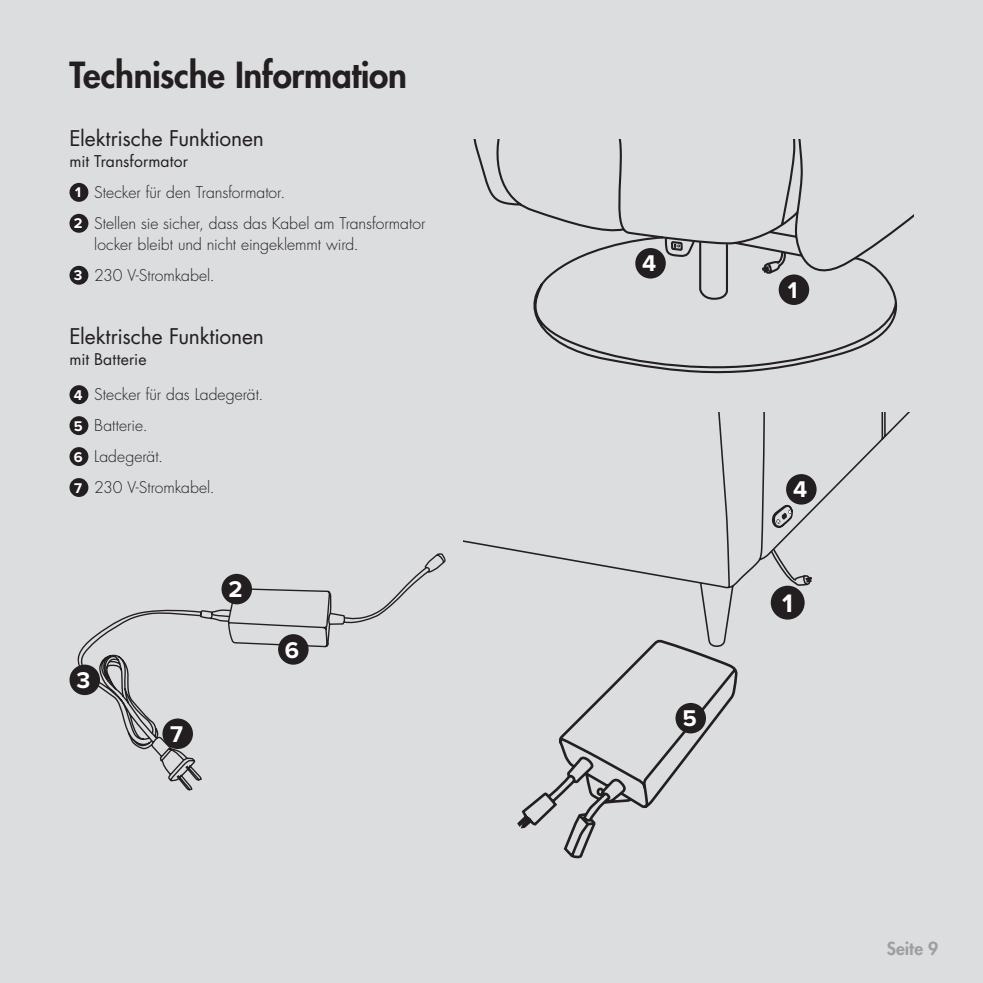
<style>
.page{position:relative;width:983px;height:983px;background:#fff}
.page>*{position:absolute;margin:0;border:0;box-sizing:border-box;transform-origin:0 0}
.Overskrift{font:800 35px "Futura Std";letter-spacing:-.01em;color:#231f20}
.Brød{font:700 26.25px "Proxima Nova";color:#fff}
.Brød-2{font:700 23.62px "Proxima Nova";color:#fff}
.Mellemrubrik{font:21px "Futura Std";letter-spacing:-.005em;color:#231f20}
.Pagina{font:800 17.5px "Futura Std";letter-spacing:.005em;color:#9d9fa2}
.Brød_indryk{font:300 15.75px/21px "Futura Std";color:#231f20}
.Brød_indryk-2{font:15.75px "Futura Std";letter-spacing:.005em;color:#231f20}
.Underrubrik{font:15.75px "Futura Std";letter-spacing:.005em;color:#231f20}
.Brød-3{font:700 14.7px "Proxima Nova";color:#fff}
</style>
<div class="page">
<div style="left:0;top:0;width:982px;height:982px;background:#dcdddf"></div>
<svg style="left:464px;top:412px;width:446px;height:227px"></svg>
<svg style="left:776px;top:509px;width:15px;height:14px"></svg>
<svg style="left:769px;top:547px;width:43px;height:39px"></svg>
<div style="left:69px;top:183px;width:19px;height:19px;background:#231f20;border-radius:50%"></div>
<div style="left:69px;top:214px;width:19px;height:19px;background:#231f20;border-radius:50%"></div>
<div style="left:69px;top:266px;width:19px;height:18px;background:#231f20;border-radius:50%"></div>
<div style="left:69px;top:385px;width:19px;height:19px;background:#231f20;border-radius:50%"></div>
<div style="left:69px;top:416px;width:19px;height:19px;background:#231f20;border-radius:50%"></div>
<div style="left:69px;top:447px;width:19px;height:19px;background:#231f20;border-radius:50%"></div>
<div style="left:69px;top:478px;width:19px;height:19px;background:#231f20;border-radius:50%"></div>
<svg style="left:473px;top:139px;width:440px;height:96px"></svg>
<svg style="left:533px;top:235px;width:365px;height:138px"></svg>
<div style="left:778px;top:274px;width:31px;height:31px;background:#231f20;border-radius:50%"></div>
<div style="left:635px;top:248px;width:30px;height:30px;background:#231f20;border-radius:50%"></div>
<div style="left:785px;top:474px;width:31px;height:30px;background:#231f20;border-radius:50%"></div>
<div style="left:770px;top:585px;width:34px;height:34px;background:#231f20;border-radius:50%"></div>
<svg style="left:75px;top:553px;width:371px;height:238px"></svg>
<div style="left:278px;top:634px;width:30px;height:30px;background:#231f20;border-radius:50%"></div>
<div style="left:221px;top:573px;width:31px;height:31px;background:#231f20;border-radius:50%"></div>
<div style="left:162px;top:718px;width:31px;height:30px;background:#231f20;border-radius:50%"></div>
<div style="left:69px;top:664px;width:31px;height:31px;background:#231f20;border-radius:50%"></div>
<svg style="left:517px;top:639px;width:220px;height:219px"></svg>
<div style="left:675px;top:702px;width:30px;height:31px;background:#231f20;border-radius:50%"></div>
<p class="Overskrift" style="left:69px;top:53px;width:339px">Technische Information</p>
<p class="Mellemrubrik" style="left:69px;top:125px;width:196px">Elektrische Funktionen</p>
<p class="Brød_indryk-2" style="left:69px;top:151px;width:120px">mit Transformator</p>
<p class="Brød-3" style="left:75px;top:181px;width:8px">1</p>
<p class="Brød_indryk" style="left:94px;top:182px;width:193px">Stecker für den Transformator.</p>
<p class="Brød-3" style="left:74px;top:212px;width:10px">2</p>
<p class="Brød_indryk" style="left:94px;top:213px;width:332px">Stellen sie sicher, dass das Kabel am Transformator locker bleibt und nicht eingeklemmt wird.</p>
<p class="Brød-3" style="left:74px;top:264px;width:10px">3</p>
<p class="Brød_indryk" style="left:94px;top:265px;width:122px">230 V-Stromkabel.</p>
<p class="Mellemrubrik" style="left:69px;top:322px;width:196px">Elektrische Funktionen</p>
<p class="Underrubrik" style="left:69px;top:348px;width:79px">mit Batterie</p>
<p class="Brød-3" style="left:74px;top:384px;width:10px">4</p>
<p class="Brød_indryk" style="left:94px;top:384px;width:170px">Stecker für das Ladegerät.</p>
<p class="Brød-3" style="left:74px;top:414px;width:10px">5</p>
<p class="Brød_indryk" style="left:94px;top:415px;width:55px">Batterie.</p>
<p class="Brød-3" style="left:74px;top:445px;width:10px">6</p>
<p class="Brød_indryk" style="left:94px;top:446px;width:70px">Ladegerät.</p>
<p class="Brød-3" style="left:74px;top:476px;width:9px">7</p>
<p class="Brød_indryk" style="left:94px;top:477px;width:122px">230 V-Stromkabel.</p>
<p class="Brød-2" style="left:77px;top:662px;width:15px">3</p>
<p class="Brød-2" style="left:170px;top:716px;width:14px">7</p>
<p class="Brød-2" style="left:228px;top:571px;width:16px">2</p>
<p class="Brød-2" style="left:285px;top:632px;width:16px">6</p>
<p class="Brød-2" style="left:642px;top:246px;width:16px">4</p>
<p class="Brød-2" style="left:682px;top:700px;width:16px">5</p>
<p class="Brød-2" style="left:787px;top:272px;width:11px">1</p>
<p class="Brød-2" style="left:792px;top:472px;width:16px">4</p>
<p class="Brød" style="left:781px;top:583px;width:12px">1</p>
<p class="Pagina" style="left:886px;top:937px;width:53px">Seite 9</p>
</div>
